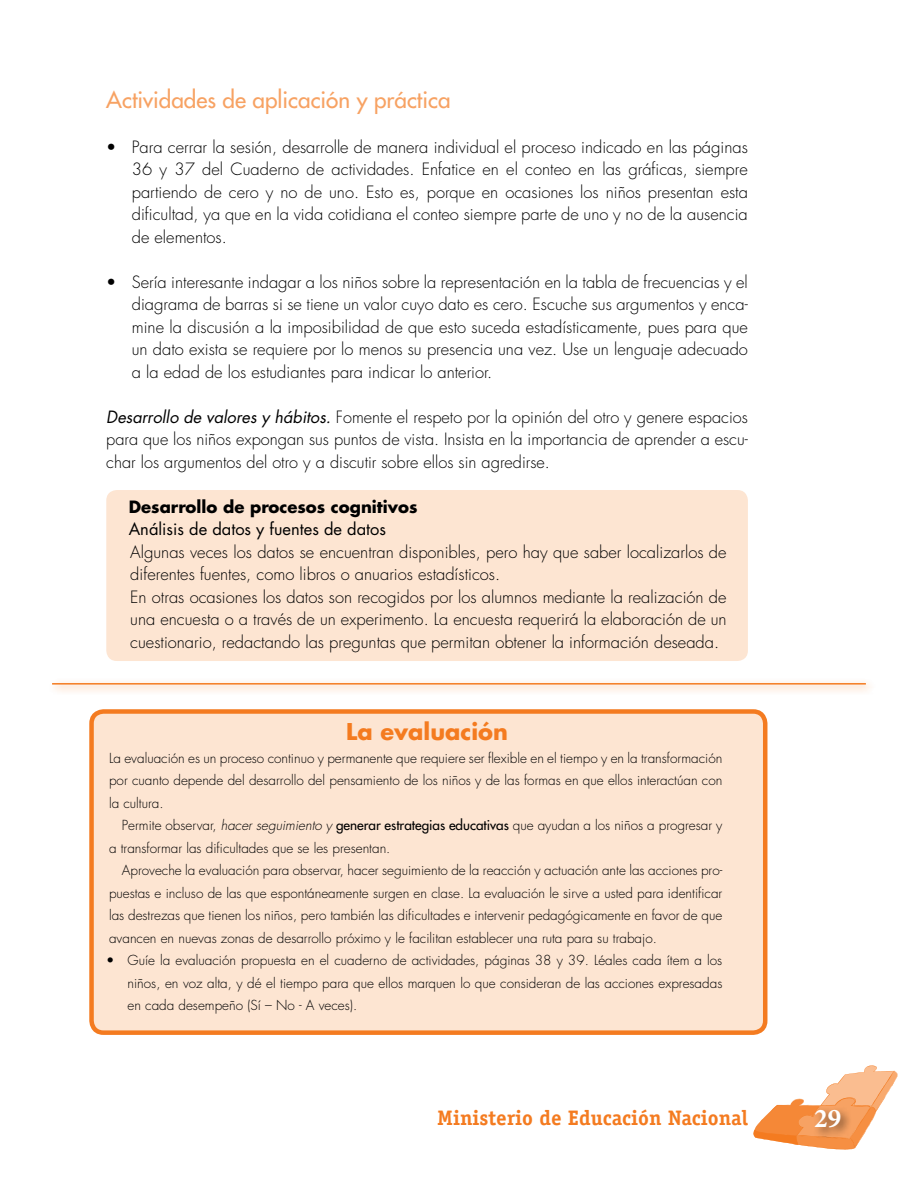
<style>
.page{position:relative;width:918px;height:1188px;background:#fff}
.page>*{position:absolute;margin:0;border:0;box-sizing:border-box;transform-origin:0 0}
.t1{font:700 27px "Minion Pro";color:#fff}
.t2{font:22.5px "Futura";color:#f7a263}
.t3{font:700 22.5px "Futura";color:#f47b20}
.t4{font:700 21px "Officina Serif Std";color:#f47b20}
.t5{font:300 16.5px/22.5px "Futura";color:#000;text-align:justify}
.t6{font:700 16.5px "Futura";color:#000}
.t7{font:16.5px "Futura";color:#000}
.t8{font:300 13.5px/22.5px "Futura";color:#000;text-align:justify}
.s1{font-weight:400;font-style:italic}
.s2{font-style:italic}
.s3{font-weight:400}
</style>
<div class="page">
<svg style="left:753px;top:1065px;width:145px;height:85px"></svg>
<div style="left:812px;top:1106px;width:40px;height:33px;background:#000;opacity:.55"></div>
<div style="left:106px;top:490px;width:642px;height:171px;background:#fde5d2;border-radius:10px"></div>
<div style="left:92px;top:711px;width:673px;height:322px;background:#fde5d2;border-radius:12px"></div>
<div style="left:89px;top:709px;width:678px;height:326px;border:4px solid #f47b20;border-radius:12px"></div>
<div style="left:48px;top:678px;width:828px;height:18px;background:#f47b20;opacity:.75"></div>
<hr style="left:52px;top:683px;width:814px;height:2px;background:#f47b20">
<h2 class="t2" style="left:106px;top:85px;width:346px">Actividades de aplicación y práctica</h2>
<p class="t5" style="left:132px;top:136px;width:618px;text-indent:-25px">• Para cerrar la sesión, desarrolle de manera individual el proceso indicado en las páginas 36 y 37 del Cuaderno de actividades. Enfatice en el conteo en las gráficas, siempre partiendo de cero y no de uno. Esto es, porque en ocasiones los niños presentan esta dificultad, ya que en la vida cotidiana el conteo siempre parte de uno y no de la ausencia de elementos.</p>
<p class="t5" style="left:132px;top:271px;width:618px;text-indent:-25px">• Sería interesante indagar a los niños sobre la representación en la tabla de frecuencias y el diagrama de barras si se tiene un valor cuyo dato es cero. Escuche sus argumentos y enca&shy;mine la discusión a la imposibilidad de que esto suceda estadísticamente, pues para que un dato exista se requiere por lo menos su presencia una vez. Use un lenguaje adecuado a la edad de los estudiantes para indicar lo anterior.</p>
<p class="t5" style="left:106px;top:406px;width:643px"><span class="s1">Desarrollo de valores y hábitos.</span> Fomente el respeto por la opinión del otro y genere espacios para que los niños expongan sus puntos de vista. Insista en la importancia de aprender a escu&shy;char los argumentos del otro y a discutir sobre ellos sin agredirse.</p>
<p class="t6" style="left:129px;top:495px;width:290px">Desarrollo de procesos cognitivos</p>
<p class="t7" style="left:129px;top:518px;width:259px">Análisis de datos y fuentes de datos</p>
<p class="t5" style="left:130px;top:541px;width:598px;text-align:left">Algunas veces los datos se encuentran disponibles, pero hay que saber localizarlos de diferentes fuentes, como libros o anuarios estadísticos.<br>En otras ocasiones los datos son recogidos por los alumnos mediante la realización de una encuesta o a través de un experimento. La encuesta requerirá la elaboración de un cuestionario, redactando las preguntas que permitan obtener la información deseada.</p>
<h2 class="t3" style="left:346px;top:717px;width:163px">La evaluación</h2>
<p class="t8" style="left:109px;top:747px;width:615px">La evaluación es un proceso continuo y permanente que requiere ser flexible en el tiempo y en la transformación por cuanto depende del desarrollo del pensamiento de los niños y de las formas en que ellos interactúan con la cultura.</p>
<p class="t8" style="left:109px;top:814px;width:615px;text-indent:13px">Permite observar, <span class="s2">hacer seguimiento y</span> <span class="s3">generar estrategias educativas</span> que ayudan a los niños a progresar y a transformar las dificultades que se les presentan.</p>
<p class="t8" style="left:109px;top:859px;width:615px;text-indent:13px">Aproveche la evaluación para observar, hacer seguimiento de la reacción y actuación ante las acciones pro&shy;puestas e incluso de las que espontáneamente surgen en clase. La evaluación le sirve a usted para identificar las destrezas que tienen los niños, pero también las dificultades e intervenir pedagógicamente en favor de que avancen en nuevas zonas de desarrollo próximo y le facilitan establecer una ruta para su trabajo.</p>
<p class="t8" style="left:128px;top:949px;width:596px;text-indent:-21px">• Guíe la evaluación propuesta en el cuaderno de actividades, páginas 38 y 39. Léales cada ítem a los niños, en voz alta, y dé el tiempo para que ellos marquen lo que consideran de las acciones expresadas en cada desempeño (Sí – No - A veces).</p>
<p class="t4" style="left:437px;top:1105px;width:312px">Ministerio de Educación Nacional</p>
<h1 class="t1" style="left:814px;top:1100px;width:28px">29</h1>
</div>
